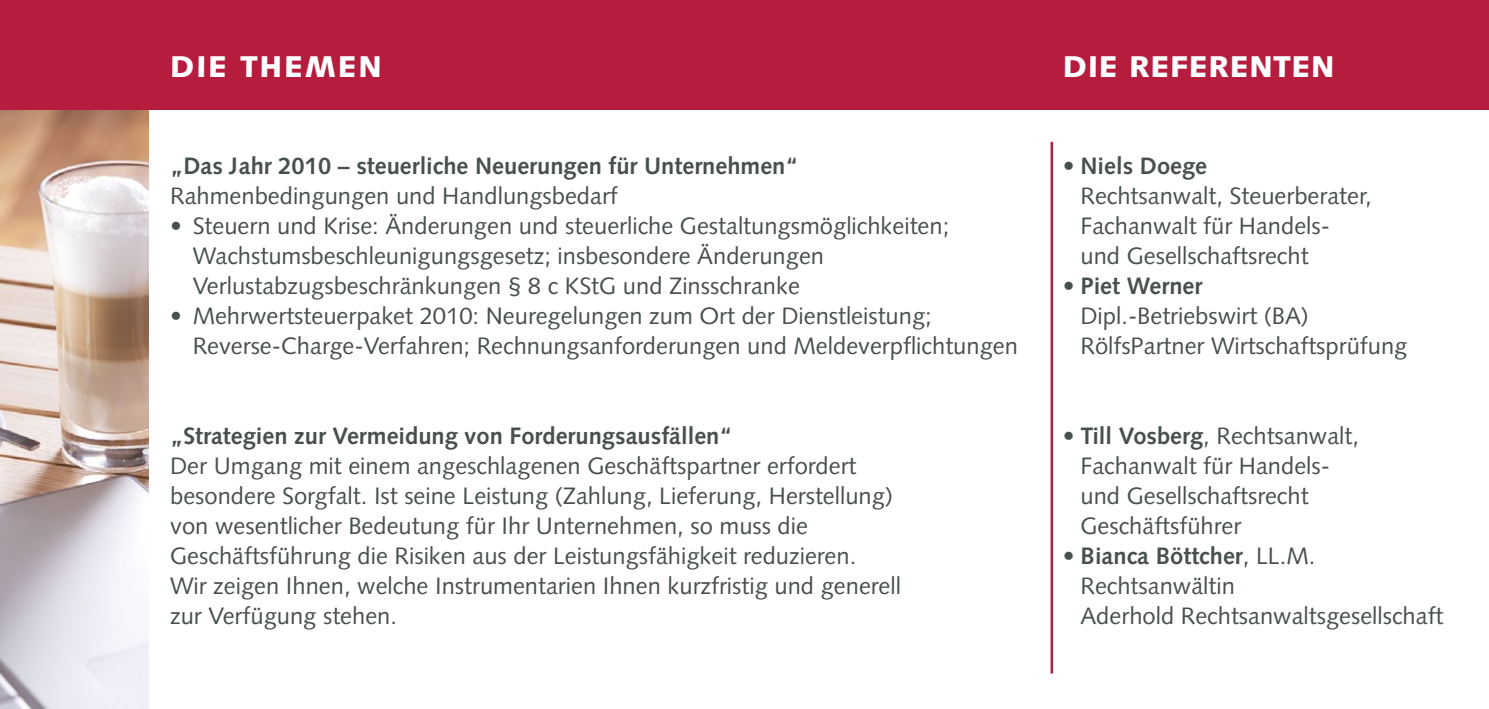
<style>
.page{position:relative;width:1489px;height:709px;background:#fff}
.page>*{position:absolute;margin:0;border:0;box-sizing:border-box;transform-origin:0 0}
.t1{font:900 30px "Syntax";letter-spacing:.025em;color:#fff}
.t2{font:900 30px "Syntax";letter-spacing:.06em;color:#fff}
.t3{font:23.75px/30px "Syntax";color:#48504f}
.t4{font:700 23.75px "Syntax";color:#48504f}
.s1{font-weight:700}
</style>
<div class="page">
<img style="left:0;top:110px;width:149px;height:599px">
<div style="left:0;top:0;width:1488px;height:110px;background:#b61c3e"></div>
<hr style="left:1050px;top:142px;width:2px;height:531px;background:#b61c3e">
<p class="t2" style="left:170px;top:48px;width:213px">DIE THEMEN</p>
<p class="t1" style="left:1062px;top:48px;width:273px">DIE REFERENTEN</p>
<p class="t4" style="left:170px;top:152px;width:630px">„Das Jahr 2010 – steuerliche Neuerungen für Unternehmen“</p>
<p class="t3" style="left:170px;top:181px;width:449px">Rahmenbedingungen und Handlungsbedarf</p>
<p class="t3" style="left:193px;top:211px;width:758px;text-indent:-22px">• Steuern und Krise: Änderungen und steuerliche Gestaltungsmöglichkeiten;<br>Wachstumsbeschleunigungsgesetz; insbesondere Änderungen<br>Verlustabzugsbeschränkungen § 8 c KStG und Zinsschranke</p>
<p class="t3" style="left:193px;top:301px;width:826px;text-indent:-22px">• Mehrwertsteuerpaket 2010: Neuregelungen zum Ort der Dienstleistung;<br>Reverse-Charge-Verfahren; Rechnungsanforderungen und Meldeverpflichtungen</p>
<p class="t4" style="left:170px;top:422px;width:564px">„Strategien zur Vermeidung von Forderungsausfällen“</p>
<p class="t3" style="left:170px;top:451px;width:732px">Der Umgang mit einem angeschlagenen Geschäftspartner erfordert besondere Sorgfalt. Ist seine Leistung (Zahlung, Lieferung, Herstellung) von wesentlicher Bedeutung für Ihr Unternehmen, so muss die Geschäftsführung die Risiken aus der Leistungsfähigkeit reduzieren.<br>Wir zeigen Ihnen, welche Instrumentarien Ihnen kurzfristig und generell zur Verfügung stehen.</p>
<p class="t3" style="left:1080px;top:151px;width:293px;text-indent:-18px">• <span class="s1">Niels Doege<br></span>Rechtsanwalt, Steuerberater,<br>Fachanwalt für Handels&shy;und Gesellschaftsrecht</p>
<p class="t3" style="left:1080px;top:271px;width:328px;text-indent:-18px">• <span class="s1">Piet Werner<br></span>Dipl.-Betriebswirt (BA)<br>RölfsPartner Wirtschaftsprüfung</p>
<p class="t3" style="left:1080px;top:421px;width:280px;text-indent:-18px">• <span class="s1">Till Vosberg</span>, Rechtsanwalt,<br>Fachanwalt für Handels&shy;und Gesellschaftsrecht<br>Geschäftsführer</p>
<p class="t3" style="left:1080px;top:541px;width:364px;text-indent:-18px">• <span class="s1">Bianca Böttcher</span>, LL.M.<br>Rechtsanwältin<br>Aderhold Rechtsanwaltsgesellschaft</p>
</div>
